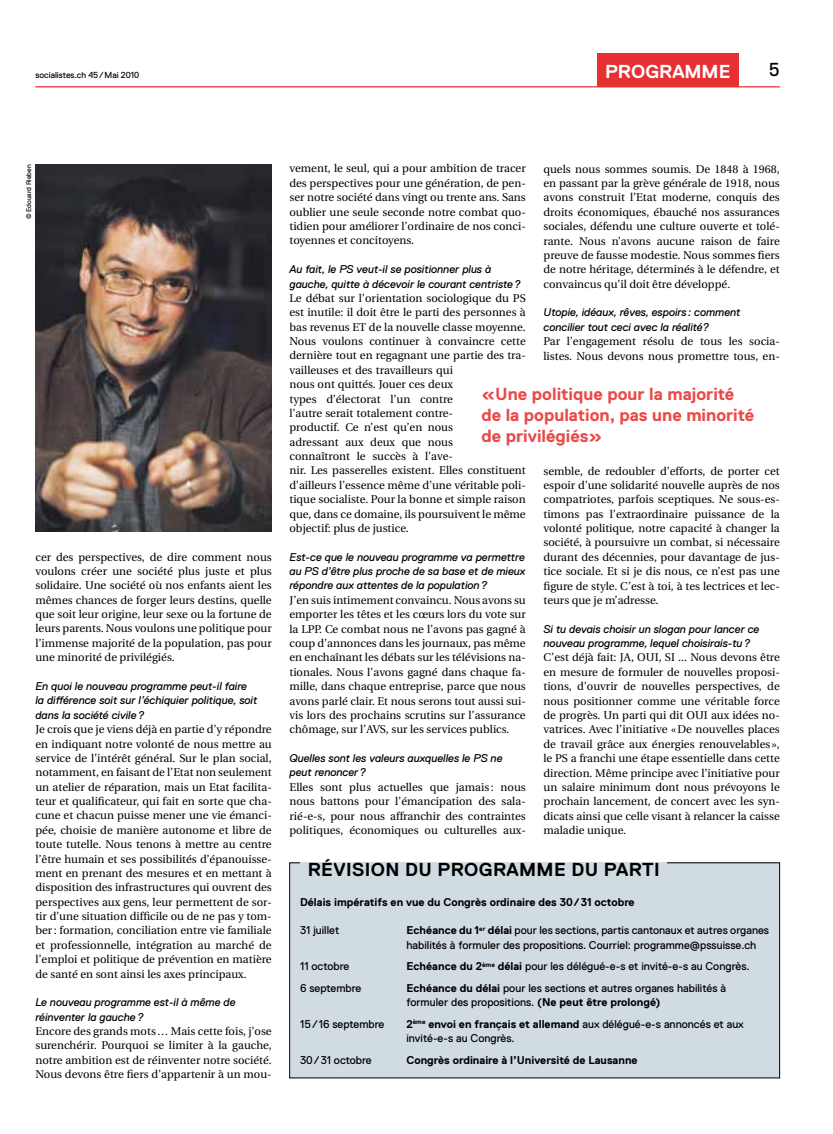
<style>
.page{position:relative;width:833px;height:1134px;background:#fff}
.page>*{position:absolute;margin:0;border:0;box-sizing:border-box;transform-origin:0 0}
.t1{font:700 18.75px "Replica";letter-spacing:.02em;color:#000}
.t2{font:700 18.75px "Replica";color:#fff}
.t3{font:18.75px "Replica";color:#000}
.t4{font:700 17.5px/21px "Replica";color:#e94b49}
.t5{font:11.25px/14.4px "Utopia";color:#000;text-align:justify}
.t6{font:italic 11.25px/14.4px "Replica";color:#000}
.t7{font:11.25px/14.4px "Replica";color:#000}
.t8{font:700 11.25px "Replica";color:#000}
.t9{font:8.75px "Replica";color:#000}
.t10{font:6.88px "Replica";color:#000}
.s1{font-weight:700}
</style>
<div class="page">
<div style="left:597px;top:53px;width:141px;height:34px;background:#e73031"></div>
<hr style="left:35px;top:86px;width:745px;height:1px;background:#e73031">
<div style="left:290px;top:863px;width:489px;height:215px;background:#d1dbe2"></div>
<div style="left:301px;top:862px;width:366px;height:29px;background:#d1dbe2"></div>
<img style="left:35px;top:165px;width:237px;height:367px">
<p class="t9" style="left:35px;top:70px;width:105px">socialistes.ch 45 / Mai 2010</p>
<h1 class="t2" style="left:605px;top:61px;width:127px">programme</h1>
<h1 class="t3" style="left:769px;top:59px;width:12px">5</h1>
<p class="t10" style="left:25px;top:219px;width:56px;rotate:-90deg">© Edouard Rieben</p>
<p class="t5" style="left:35px;top:550px;width:238px">cer des perspectives, de dire comment nous voulons créer une société plus juste et plus solidaire. Une société où nos enfants aient les mêmes chances de forger leurs destins, quelle que soit leur origine, leur sexe ou la fortune de leurs parents. Nous voulons une politique pour l’immense majorité de la population, pas pour une minorité de privilégiés.</p>
<p class="t6" style="left:35px;top:679px;width:223px">En quoi le nouveau programme peut-il faire la différence soit sur l’échiquier politique, soit dans la société civile?</p>
<p class="t5" style="left:35px;top:722px;width:238px">Je crois que je viens déjà en partie d’y répondre en indiquant notre volonté de nous mettre au service de l’intérêt général. Sur le plan social, notamment, en faisant de l’Etat non seulement un atelier de réparation, mais un Etat facilita&shy;teur et qualificateur, qui fait en sorte que cha&shy;cune et chacun puisse mener une vie émanci&shy;pée, choisie de manière autonome et libre de toute tutelle. Nous tenons à mettre au centre l’être humain et ses possibilités d’épanouisse&shy;ment en prenant des mesures et en mettant à disposition des infrastructures qui ouvrent des perspectives aux gens, leur permettent de sor&shy;tir d’une situation difficile ou de ne pas y tom&shy;ber: formation, conciliation entre vie familiale et professionnelle, intégration au marché de l’emploi et politique de prévention en matière de santé en sont ainsi les axes principaux.</p>
<p class="t6" style="left:35px;top:995px;width:202px">Le nouveau programme est-il à même de réinventer la gauche?</p>
<p class="t5" style="left:35px;top:1024px;width:238px">Encore des grands mots… Mais cette fois, j’ose surenchérir. Pourquoi se limiter à la gauche, notre ambition est de réinventer notre société.<br>Nous devons être fiers d’appartenir à un mou-</p>
<p class="t5" style="left:289px;top:162px;width:238px">vement, le seul, qui a pour ambition de tracer des perspectives pour une génération, de pen&shy;ser notre société dans vingt ou trente ans. Sans oublier une seule seconde notre combat quo&shy;tidien pour améliorer l’ordinaire de nos conci&shy;toyennes et concitoyens.</p>
<p class="t6" style="left:289px;top:262px;width:233px">Au fait, le PS veut-il se positionner plus à gauche, quitte à décevoir le courant centriste?</p>
<p class="t5" style="left:289px;top:291px;width:238px;text-align:left">Le débat sur l’orientation sociologique du PS est inutile: il doit être le parti des personnes à bas revenus ET de la nouvelle classe moyenne.<br>Nous voulons continuer à convaincre cette dernière tout en regagnant une partie des tra&shy;vailleuses et des travailleurs qui<br>nous ont quittés. Jouer ces deux<br>types d’électorat l’un contre<br>l’autre serait totalement contre-<br>productif. Ce n’est qu’en nous<br>adressant aux deux que nous<br>connaîtront le succès à l’ave-<br>nir. Les passerelles existent. Elles constituent d’ailleurs l’essence même d’une véritable poli&shy;tique socialiste. Pour la bonne et simple raison que, dans ce domaine, ils poursuivent le même objectif: plus de justice.</p>
<p class="t6" style="left:289px;top:550px;width:237px;text-align:justify">Est-ce que le nouveau programme va permettre au PS d’être plus proche de sa base et de mieux répondre aux attentes de la population?</p>
<p class="t5" style="left:289px;top:593px;width:238px">J’en suis intimement convaincu. Nous avons su emporter les têtes et les cœurs lors du vote sur la LPP. Ce combat nous ne l’avons pas gagné à coup d’annonces dans les journaux, pas même en enchaînant les débats sur les télévisions na&shy;tionales. Nous l’avons gagné dans chaque fa&shy;mille, dans chaque entreprise, parce que nous avons parlé clair. Et nous serons tout aussi sui&shy;vis lors des prochains scrutins sur l’assurance chômage, sur l’AVS, sur les services publics.</p>
<p class="t6" style="left:289px;top:751px;width:214px">Quelles sont les valeurs auxquelles le PS ne peut renoncer?</p>
<p class="t5" style="left:289px;top:780px;width:238px">Elles sont plus actuelles que jamais : nous nous battons pour l’émancipation des sala&shy;rié-e-s, pour nous affranchir des contraintes politiques, économiques ou culturelles aux-</p>
<p class="t5" style="left:543px;top:162px;width:238px;text-align:left">quels nous sommes soumis. De 1848 à 1968, en passant par la grève générale de 1918, nous avons construit l’Etat moderne, conquis des droits économiques, ébauché nos assurances sociales, défendu une culture ouverte et tolé&shy;rante. Nous n’avons aucune raison de faire preuve de fausse modestie. Nous sommes fiers de notre héritage, déterminés à le défendre, et convaincus qu’il doit être développé.</p>
<p class="t6" style="left:543px;top:305px;width:198px">Utopie, idéaux, rêves, espoirs : comment concilier tout ceci avec la réalité?</p>
<p class="t5" style="left:543px;top:334px;width:238px">Par l’engagement résolu de tous les socia&shy;listes. Nous devons nous promettre tous, en-</p>
<h2 class="t4" style="left:481px;top:384px;width:274px">«U ne politique pour la majorité de la population, pas une minorité de privilégiés»</h2>
<p class="t5" style="left:543px;top:464px;width:238px">semble, de redoubler d’efforts, de porter cet espoir d’une solidarité nouvelle auprès de nos compatriotes, parfois sceptiques. Ne sous-es&shy;timons pas l’extraordinaire puissance de la volonté politique, notre capacité à changer la société, à poursuivre un combat, si nécessaire durant des décennies, pour davantage de jus&shy;tice sociale. Et si je dis nous, ce n’est pas une figure de style. C’est à toi, à tes lectrices et lec&shy;teurs que je m’adresse.</p>
<p class="t6" style="left:543px;top:622px;width:217px">Si tu devais choisir un slogan pour lancer ce nouveau programme, lequel choisirais-tu?</p>
<p class="t5" style="left:543px;top:651px;width:238px">C’est déjà fait: JA, OUI, SI ... Nous devons être en mesure de formuler de nouvelles proposi&shy;tions, d’ouvrir de nouvelles perspectives, de nous positionner comme une véritable force de progrès. Un parti qui dit OUI aux idées no&shy;vatrices. Avec l’initiative «De nouvelles places de travail grâce aux énergies renouvelables », le PS a franchi une étape essentielle dans cette direction. Même principe avec l’initiative pour un salaire minimum dont nous prévoyons le prochain lancement, de concert avec les syn&shy;dicats ainsi que celle visant à relancer la caisse maladie unique.</p>
<h1 class="t1" style="left:308px;top:859px;width:353px">Révision du programme du parti</h1>
<p class="t8" style="left:300px;top:895px;width:336px">Délais impératifs en vue du Congrès ordinaire des 30/31 octobre</p>
<p class="t7" style="left:300px;top:923px;width:41px">31 juillet</p>
<p class="t7" style="left:406px;top:923px;width:364px"><span class="s1">Echéance du 1</span><sup>er</sup> <span class="s1">délai</span> pour les sections, partis cantonaux et autres organes habilités à formuler des propositions. Courriel: programme@pssuisse.ch</p>
<p class="t7" style="left:300px;top:959px;width:51px">11 octobre</p>
<p class="t7" style="left:406px;top:959px;width:345px"><span class="s1">Echéance du 2</span><sup>ème</sup> <span class="s1">délai</span> pour les délégué-e-s et invité-e-s au Congrès.</p>
<p class="t7" style="left:300px;top:981px;width:63px">6 septembre</p>
<p class="t7" style="left:406px;top:981px;width:321px"><span class="s1">Echéance du délai</span> pour les sections et autres organes habilités à formuler des propositions. <span class="s1">(Ne peut être prolongé)</span></p>
<p class="t7" style="left:300px;top:1017px;width:86px">15 / 16 septembre</p>
<p class="t7" style="left:406px;top:1017px;width:339px"><span class="s1">2</span><sup>ème</sup> <span class="s1">envoi en français et allemand</span> aux délégué-e-s annoncés et aux invité-e-s au Congrès.</p>
<p class="t7" style="left:300px;top:1053px;width:73px">30 / 31 octobre</p>
<p class="t8" style="left:406px;top:1054px;width:233px">Congrès ordinaire à l’U niversité de Lausanne</p>
</div>
